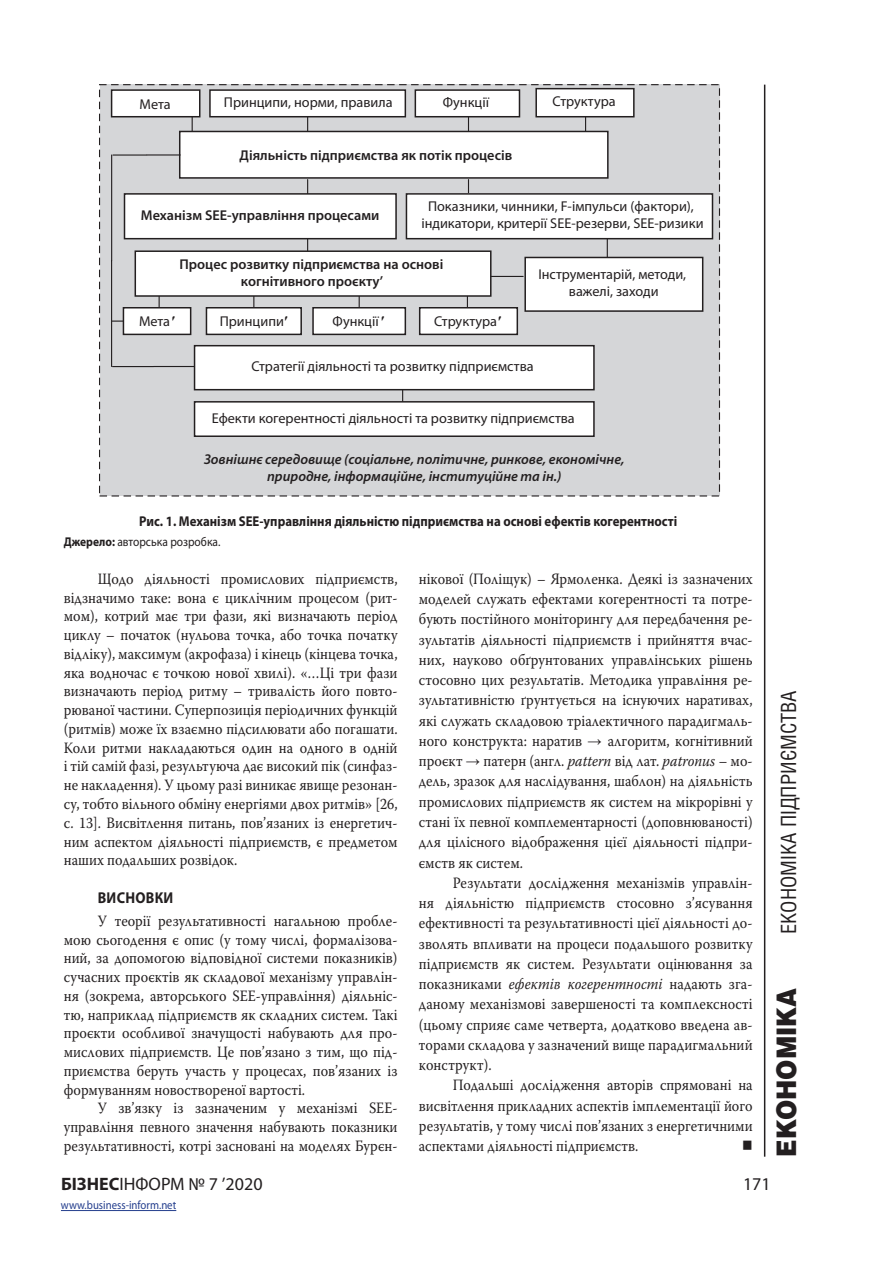
<style>
.page{position:relative;width:893px;height:1263px;background:#fff}
.page>*{position:absolute;margin:0;border:0;box-sizing:border-box;transform-origin:0 0}
.t1{font:900 27px "Helios";color:#231f20;scale:.9 1}
.t2{font:21px "Helios Cond";color:#231f20}
.t3{font:18px "Myriad Pro";color:#231f20}
.Osnova{font:15.75px/18.8px "Warnock Pro";color:#231f20;text-align:justify;scale:.9 1}
.Glavka{font:700 15.75px "Myriad Pro";letter-spacing:.02em;color:#231f20;scale:.9 1}
.Osnova-2{font:15.75px "Wingdings";color:#231f20;scale:.9 1}
.t4{font:14.25px/17.1px "Myriad Pro";color:#231f20;text-align:center}
.t5{font:600 14.25px/17.1px "Myriad Pro";color:#231f20;text-align:center}
.t6{font:italic 600 14.25px/17.1px "Myriad Pro";color:#231f20;text-align:center}
.Title_table{font:700 14.25px "Myriad Pro";color:#231f20;scale:.9 1}
.Snoska{font:12.75px "Myriad Pro";color:#231f20;scale:.9 1}
.t7{font:12px "Myriad Pro";color:#253f8e;scale:.9 1}
.s1{font-family:"Times New Roman";font-weight:700}
.s2{font-weight:700}
.s3{font-family:"Tahoma"}
.s4{font-style:italic}
</style>
<div class="page">
<hr style="left:764px;top:85px;width:1px;height:1072px;background:#231f20">
<hr style="left:61px;top:1210px;width:115px;height:1px;background:#253f8e">
<div style="left:100px;top:85px;width:619px;height:411px;background:#d5d6d8"></div>
<div style="left:210px;top:90px;width:195px;height:27px;background:#fff"></div>
<div style="left:209px;top:89px;width:197px;height:28px;border:2px solid #231f20"></div>
<div style="left:112px;top:90px;width:88px;height:27px;background:#fff"></div>
<div style="left:111px;top:89px;width:89px;height:28px;border:2px solid #231f20"></div>
<div style="left:536px;top:89px;width:98px;height:28px;background:#fff"></div>
<div style="left:535px;top:88px;width:100px;height:29px;border:2px solid #231f20"></div>
<div style="left:415px;top:90px;width:104px;height:27px;background:#fff"></div>
<div style="left:415px;top:89px;width:105px;height:28px;border:2px solid #231f20"></div>
<div style="left:180px;top:131px;width:428px;height:47px;background:#fff"></div>
<div style="left:179px;top:131px;width:430px;height:48px;border:2px solid #231f20"></div>
<svg style="left:192px;top:117px;width:1px;height:14px"></svg>
<svg style="left:307px;top:117px;width:1px;height:14px"></svg>
<svg style="left:307px;top:180px;width:1px;height:13px"></svg>
<svg style="left:468px;top:180px;width:1px;height:13px"></svg>
<svg style="left:607px;top:239px;width:1px;height:18px"></svg>
<svg style="left:468px;top:117px;width:1px;height:14px"></svg>
<svg style="left:585px;top:117px;width:1px;height:14px"></svg>
<hr style="left:111px;top:155px;width:1px;height:211px;background:#231f20">
<hr style="left:113px;top:154px;width:67px;height:2px;background:#231f20">
<div style="left:406px;top:194px;width:306px;height:44px;background:#fff"></div>
<div style="left:406px;top:193px;width:307px;height:46px;border:2px solid #231f20"></div>
<div style="left:124px;top:194px;width:272px;height:45px;background:#fff"></div>
<div style="left:124px;top:193px;width:273px;height:46px;border:2px solid #231f20"></div>
<div style="left:525px;top:257px;width:178px;height:54px;background:#fff"></div>
<div style="left:524px;top:257px;width:179px;height:55px;border:2px solid #231f20"></div>
<div style="left:135px;top:251px;width:356px;height:45px;background:#fff"></div>
<div style="left:135px;top:250px;width:356px;height:47px;border:2px solid #231f20"></div>
<div style="left:420px;top:308px;width:97px;height:26px;background:#fff"></div>
<div style="left:419px;top:307px;width:99px;height:28px;border:2px solid #231f20"></div>
<div style="left:206px;top:308px;width:95px;height:26px;background:#fff"></div>
<div style="left:206px;top:307px;width:96px;height:28px;border:2px solid #231f20"></div>
<div style="left:313px;top:308px;width:92px;height:26px;background:#fff"></div>
<div style="left:312px;top:307px;width:94px;height:28px;border:2px solid #231f20"></div>
<div style="left:123px;top:308px;width:68px;height:26px;background:#fff"></div>
<div style="left:123px;top:307px;width:68px;height:28px;border:2px solid #231f20"></div>
<div style="left:195px;top:346px;width:399px;height:44px;background:#fff"></div>
<div style="left:194px;top:345px;width:401px;height:45px;border:2px solid #231f20"></div>
<hr style="left:113px;top:366px;width:82px;height:1px;background:#231f20">
<div style="left:195px;top:402px;width:399px;height:34px;background:#fff"></div>
<div style="left:194px;top:401px;width:401px;height:36px;border:2px solid #231f20"></div>
<hr style="left:491px;top:276px;width:32px;height:1px;background:#231f20">
<p class="t4" style="left:140px;top:95px;width:33px">Мета</p>
<p class="t4" style="left:224px;top:93px;width:170px">Принципи, норми, правила</p>
<p class="t4" style="left:443px;top:93px;width:48px">Функції</p>
<p class="t4" style="left:553px;top:92px;width:65px">Структура</p>
<p class="t5" style="left:240px;top:146px;width:274px">Діяльність підприємства як потік процесів</p>
<p class="t4" style="left:421px;top:197px;width:284px">Показники, чинники, F-імпульси (фактори), індикатори, критерії SEE-резерви, SEE-ризики</p>
<p class="t5" style="left:141px;top:207px;width:240px">Механізм SEE-управління процесами</p>
<p class="t5" style="left:180px;top:255px;width:265px">Процес розвитку підприємства на основі когнітивного проєкту’</p>
<p class="t4" style="left:538px;top:265px;width:149px">Інструментарій, методи, важелі, заходи</p>
<p class="t4" style="left:139px;top:313px;width:38px">Мета<span class="s1">′</span></p>
<p class="t4" style="left:220px;top:313px;width:70px">Принципи<span class="s1">′</span></p>
<p class="t4" style="left:333px;top:313px;width:53px">Функції<span class="s1">′</span></p>
<p class="t4" style="left:434px;top:313px;width:69px">Структура<span class="s1">′</span></p>
<p class="t4" style="left:251px;top:358px;width:284px">Стратегії діяльності та розвитку підприємства</p>
<p class="t4" style="left:212px;top:410px;width:364px">Ефекти когерентності діяльності та розвитку підприємства</p>
<p class="t6" style="left:204px;top:450px;width:422px">Зовнішнє середовище (соціальне, політичне, ринкове, економічне, природне, інформаційне, інституційне та ін.)</p>
<p class="Title_table" style="left:139px;top:512px;width:599px">Рис. 1. Механізм SEE-управління діяльністю підприємства на основі ефектів когерентності</p>
<p class="Snoska" style="left:64px;top:533px;width:176px"><span class="s2">Джерело:</span> авторська розробка.</p>
<p class="Osnova" style="left:64px;top:569px;width:372px;text-indent:34px">Щодо діяльності промислових підприємств, відзначимо таке: вона є циклічним процесом (рит&shy;мом), котрий має три фази, які визначають період циклу – початок (нульова точка, або точка початку відліку), максимум (акрофаза) і кінець (кінцева точка, яка водночас є точкою нової хвилі). «…Ці три фази визначають період ритму – тривалість його повто&shy;рюваної частини. Суперпозиція періодичних функцій (ритмів) може їх взаємно підсилювати або погашати.<br>Коли ритми накладаються один на одного в одній і тій самій фазі, результуюча дає високий пік (синфаз&shy;не накладення). У цьому разі виникає явище резонан&shy;су, тобто вільного обміну енергіями двох ритмів» [26, с. 13]. Висвітлення питань, пов’язаних із енергетич&shy;ним аспектом діяльності підприємств, є предметом наших подальших розвідок.</p>
<p class="Glavka" style="left:98px;top:887px;width:86px">ВИСНОВКИ</p>
<p class="Osnova" style="left:64px;top:911px;width:372px;text-indent:34px">У теорії результативності нагальною пробле&shy;мою сьогодення є опис (у тому числі, формалізова&shy;ний, за допомогою відповідної системи показників) сучасних проєктів як складової механізму управлін&shy;ня (зокрема, авторського SEE-управління) діяльніс&shy;тю, наприклад підприємств як складних систем. Такі проєкти особливої значущості набувають для про&shy;мислових підприємств. Це пов’язано з тим, що під&shy;приємства беруть участь у процесах, пов’язаних із формуванням новоствореної вартості.</p>
<p class="Osnova" style="left:64px;top:1098px;width:372px;text-indent:34px">У зв’язку із зазначеним у механізмі SEE&shy;управління певного значення набувають показники результативності, котрі засновані на моделях Бурєн-</p>
<p class="Osnova" style="left:419px;top:568px;width:372px;line-height:20.2px">нікової (Поліщук) – Ярмоленка. Деякі із зазначених моделей служать ефектами когерентності та потре&shy;бують постійного моніторингу для передбачення ре&shy;зультатів діяльності підприємств і прийняття вчас&shy;них, науково обґрунтованих управлінських рішень стосовно цих результатів. Методика управління ре&shy;зультативністю ґрунтується на існуючих наративах, які служать складовою тріалектичного парадигмаль&shy;ного конструкта: наратив <span class="s3">→</span> алгоритм, когнітивний проєкт <span class="s3">→</span> патерн (англ. <span class="s4">pattern</span> від лат. <span class="s4">patronus</span> – мо&shy;дель, зразок для наслідування, шаблон) на діяльність промислових підприємств як систем на мікрорівні у стані їх певної комплементарності (доповнюваності) для цілісного відображення цієї діяльності підпри&shy;ємств як систем.</p>
<p class="Osnova" style="left:419px;top:872px;width:372px;line-height:20.2px;text-indent:34px">Результати дослідження механізмів управлін&shy;ня діяльністю підприємств стосовно з’ясування ефективності та результативності цієї діяльності до&shy;зволять впливати на процеси подальшого розвитку підприємств як систем. Результати оцінювання за показниками <span class="s4">ефектів когерентності</span> надають зга&shy;даному механізмові завершеності та комплексності (цьому сприяє саме четверта, додатково введена ав&shy;торами складова у зазначений вище парадигмальний конструкт).</p>
<p class="Osnova" style="left:419px;top:1075px;width:372px;line-height:20.2px;text-indent:34px">Подальші дослідження авторів спрямовані на висвітлення прикладних аспектів імплементації його результатів, у тому числі пов’язаних з енергетичними аспектами діяльності підприємств.</p>
<p class="Osnova-2" style="left:742px;top:1137px;width:13px">■</p>
<h2 class="t2" style="left:776px;top:934px;width:245px;rotate:-90deg">ЕКОНОМІКА ПІДПРИЄМСТВА</h2>
<h1 class="t1" style="left:769px;top:1157px;width:189px;rotate:-90deg">ЕКОНОМІКА</h1>
<p class="t3" style="left:61px;top:1173px;width:203px"><span class="s2">БІЗНЕС</span>ІНФОРМ № 7 ’2020</p>
<p class="t3" style="left:743px;top:1173px;width:29px">171</p>
<p class="t7" style="left:61px;top:1198px;width:130px">www.business-inform.net</p>
</div>
